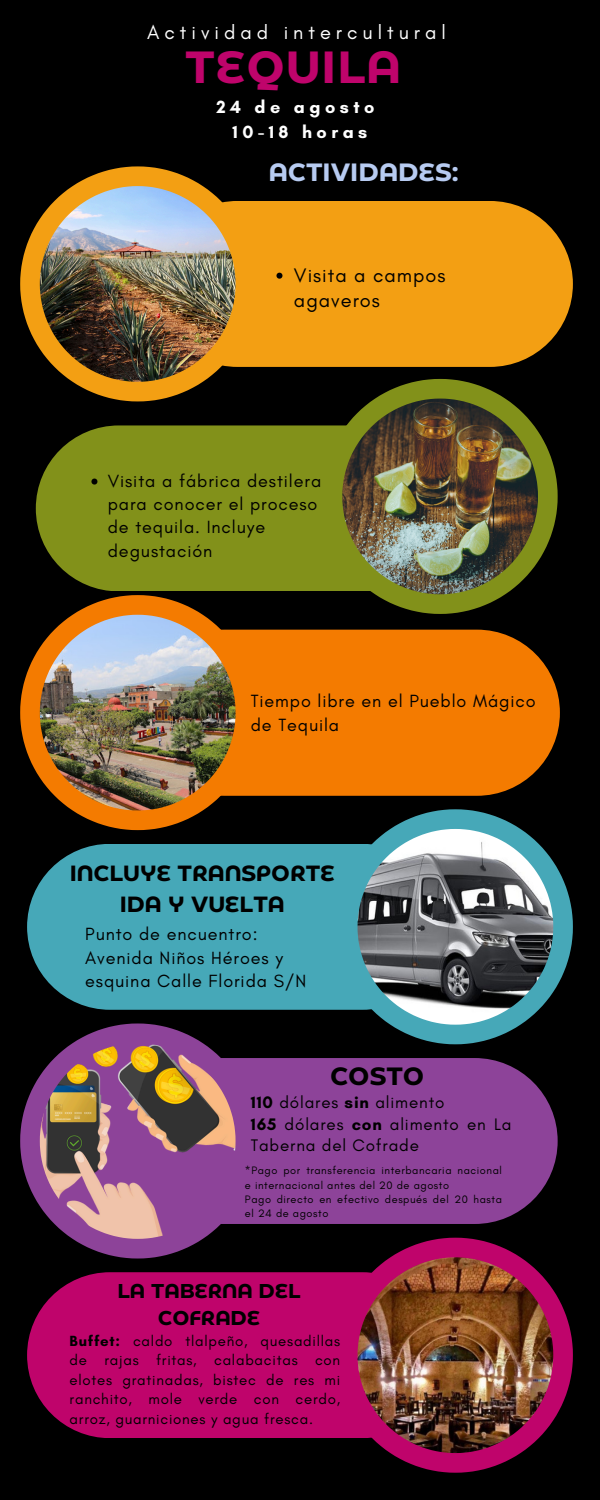
<style>
.page{position:relative;width:600px;height:1500px;background:#000}
.page>*{position:absolute;margin:0;border:0;box-sizing:border-box;transform-origin:0 0}
.t1{font:700 45px "Eastman Roman Alt";letter-spacing:.025em;color:#bf046b}
.t2{font:700 25px "Eastman Roman Alt";color:#b7cbf1}
.t3{font:700 25px "Eastman Roman Alt";color:#000}
.t4{font:700 22px/30.8px "Eastman Roman Alt";color:#000;text-align:center}
.t5{font:20px "Glacial Indifference";letter-spacing:.25em;color:#fff}
.t6{font:20px/25.5px "Glacial Indifference";letter-spacing:.05em;color:#000}
.t7{font:700 20px/27.8px "Eastman Roman Alt";color:#000;text-align:center}
.t8{font:18px/23.2px "Glacial Indifference";letter-spacing:.05em;color:#000}
.t9{font:700 18px/24.8px "Glacial Indifference";letter-spacing:.25em;color:#fff;text-align:center}
.t10{font:17px/21.8px "Glacial Indifference";letter-spacing:.05em;color:#000}
.t11{font:15px/19.5px "Glacial Indifference";letter-spacing:.05em;color:#000;text-align:justify}
.t12{font:11px/14.2px "Glacial Indifference";letter-spacing:.05em;color:#000}
.s1{font-weight:700}
</style>
<div class="page">
<div style="left:155px;top:201px;width:418px;height:166px;background:#f39f13;border-radius:83px"></div>
<svg style="left:20px;top:166px;width:235px;height:235px"></svg>
<img style="left:40px;top:186px;width:196px;height:196px">
<div style="left:36px;top:425px;width:418px;height:166px;background:#82911a;border-radius:83px"></div>
<div style="left:142px;top:630px;width:418px;height:166px;background:#f47b00;border-radius:83px"></div>
<svg style="left:20px;top:595px;width:235px;height:235px"></svg>
<img style="left:40px;top:615px;width:196px;height:195px">
<div style="left:27px;top:844px;width:418px;height:166px;background:#46a8b8;border-radius:83px"></div>
<svg style="left:338px;top:809px;width:235px;height:235px;fill:#45a3b2"></svg>
<img style="left:358px;top:829px;width:195px;height:195px">
<div style="left:139px;top:1058px;width:418px;height:166px;background:#8d4399;border-radius:83px"></div>
<svg style="left:20px;top:1023px;width:183px;height:236px"></svg>
<img style="left:40px;top:1043px;width:196px;height:196px">
<div style="left:27px;top:1272px;width:418px;height:166px;background:#bf046b;border-radius:83px"></div>
<svg style="left:338px;top:1238px;width:235px;height:235px"></svg>
<img style="left:358px;top:1257px;width:195px;height:196px">
<svg style="left:323px;top:379px;width:235px;height:235px"></svg>
<img style="left:342px;top:399px;width:196px;height:195px">
<svg style="left:276px;top:273px;width:6px;height:6px"></svg>
<svg style="left:91px;top:479px;width:6px;height:6px"></svg>
<p class="t5" style="left:147px;top:20px;width:300px">Actividad intercultural</p>
<p class="t1" style="left:185px;top:50px;width:217px">TEQUILA</p>
<h6 class="t9" style="left:216px;top:95px;width:160px">24 de agosto<br>10-18 horas</h6>
<p class="t2" style="left:269px;top:163px;width:191px">ACTIVIDADES:</p>
<h6 class="t6" style="left:294px;top:262px;width:153px">Visita a campos agaveros</h6>
<p class="t8" style="left:108px;top:469px;width:215px">Visita a fábrica destilera para conocer el proceso de tequila. Incluye degustación</p>
<h3 class="t8" style="left:251px;top:689px;width:287px">Tiempo libre en el Pueblo Mágico de Tequila</h3>
<p class="t4" style="left:70px;top:860px;width:267px">INCLUYE TRANSPORTE<br>IDA Y VUELTA</p>
<p class="t8" style="left:85px;top:922px;width:223px">Punto de encuentro:<br>Avenida Niños Héroes y esquina Calle Florida S/N</p>
<h6 class="t3" style="left:330px;top:1067px;width:96px">COSTO</h6>
<p class="t10" style="left:251px;top:1091px;width:262px"><span class="s1">110</span> dólares <span class="s1">sin</span> alimento<br><span class="s1">165</span> dólares <span class="s1">con</span> alimento en La<br>Taberna del Cofrade</p>
<p class="t12" style="left:245px;top:1163px;width:258px">*Pago por transferencia interbancaria nacional e internacional antes del 20 de agosto</p>
<h3 class="t12" style="left:245px;top:1192px;width:258px">Pago directo en efectivo después del 20 hasta el 24 de agosto</h3>
<p class="t7" style="left:117px;top:1278px;width:185px">LA TABERNA DEL<br>COFRADE</p>
<h2 class="t11" style="left:70px;top:1331px;width:272px"><span class="s1">Buffet:</span> caldo tlalpeño, quesadillas de rajas fritas, calabacitas con elotes gratinadas, bistec de res mi ranchito, mole verde con cerdo, arroz, guarniciones y agua fresca.</h2>
</div>
